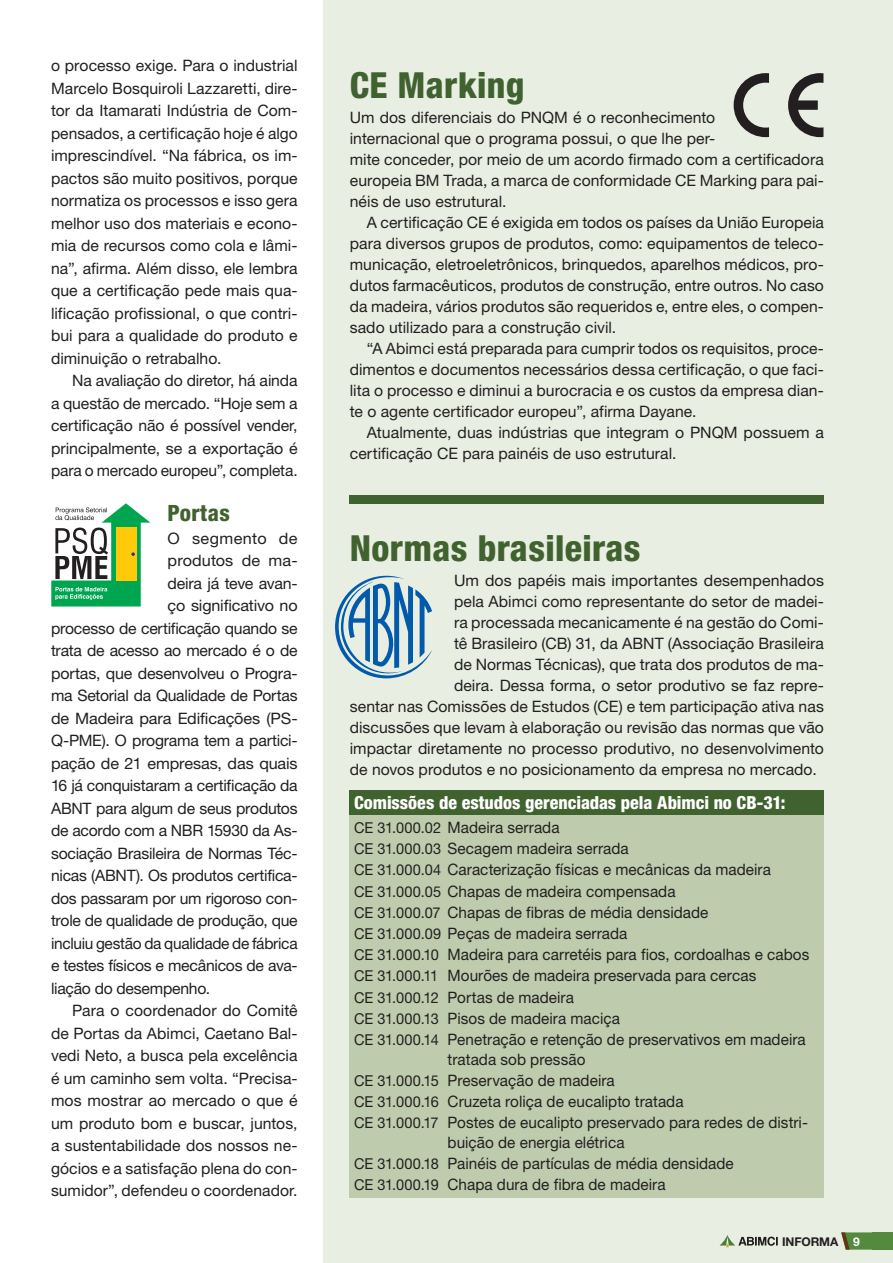
<style>
.page{position:relative;width:893px;height:1263px;background:#fff}
.page>*{position:absolute;margin:0;border:0;box-sizing:border-box;transform-origin:0 0}
.t1{font:800 condensed 36px "Helvetica Neue LT Pro";letter-spacing:.01em;color:#40622f}
.t2{font:800 condensed 22.5px "Helvetica Neue LT Pro";letter-spacing:.02em;color:#40622f}
.t3{font:800 condensed 18px "Helvetica Neue LT Pro";color:#fff}
.t4{font:15.75px/22.5px "Helvetica Neue LT Pro";color:#231f20}
.t5{font:15.75px "Helvetica Neue LT Pro";letter-spacing:-.02em;color:#231f20}
.t6{font:15.75px "Helvetica Neue LT Pro";letter-spacing:.02em;color:#231f20}
.t7{font:700 12px "Helvetica Neue LT Pro";letter-spacing:-.01em;color:#231f20}
.s1{font-size:15px}
.s2{color:#fff}
</style>
<div class="page">
<div style="left:323px;top:0;width:570px;height:1263px;background:#e9eee3"></div>
<svg style="left:720px;top:1235px;width:58px;height:12px"></svg>
<div style="left:350px;top:790px;width:474px;height:408px;background:#beccad"></div>
<svg style="left:841px;top:1232px;width:52px;height:17px"></svg>
<div style="left:350px;top:495px;width:474px;height:8px;background:#40622f"></div>
<div style="left:350px;top:790px;width:474px;height:25px;background:#40622f"></div>
<svg style="left:335px;top:576px;width:97px;height:102px"></svg>
<svg style="left:51px;top:503px;width:99px;height:103px"></svg>
<svg style="left:734px;top:73px;width:35px;height:64px"></svg>
<svg style="left:788px;top:73px;width:35px;height:64px"></svg>
<p class="t4" style="left:51px;top:54px;width:248px;text-align:justify">o processo exige. Para o industrial Marcelo Bosquiroli Lazzaretti, dire&shy;tor da Itamarati Indústria de Com&shy;pensados, a certificação hoje é algo imprescindível. “Na fábrica, os im&shy;pactos são muito positivos, porque normatiza os processos e isso gera melhor uso dos materiais e econo&shy;mia de recursos como cola e lâmi&shy;na”, afirma. Além disso, ele lembra que a certificação pede mais qua&shy;lificação profissional, o que contri&shy;bui para a qualidade do produto e diminuição o retrabalho.</p>
<p class="t4" style="left:51px;top:369px;width:248px;text-align:justify;text-indent:21px">Na avaliação do diretor, há ainda a questão de mercado. “Hoje sem a certificação não é possível vender, principalmente, se a exportação é para o mercado europeu”, completa.</p>
<h2 class="t2" style="left:168px;top:499px;width:64px">Portas</h2>
<p class="t6" style="left:168px;top:529px;width:132px">O segmento de</p>
<p class="t4" style="left:168px;top:549px;width:132px">produtos de ma-</p>
<p class="t4" style="left:168px;top:572px;width:132px">deira já teve avan-</p>
<p class="t4" style="left:168px;top:594px;width:132px">ço significativo no</p>
<p class="t4" style="left:51px;top:617px;width:248px">processo de certificação quando se</p>
<p class="t5" style="left:51px;top:641px;width:248px">trata de acesso ao mercado é o de</p>
<p class="t4" style="left:51px;top:662px;width:248px">portas, que desenvolveu o Progra-</p>
<p class="t4" style="left:51px;top:684px;width:248px">ma Setorial da Qualidade de Portas</p>
<p class="t4" style="left:51px;top:707px;width:248px">de Madeira para Edificações (PS-</p>
<p class="t4" style="left:51px;top:729px;width:248px">Q-PME). O programa tem a partici-</p>
<p class="t4" style="left:51px;top:752px;width:248px">pação de 21 empresas, das quais</p>
<p class="t4" style="left:51px;top:774px;width:248px">16 já conquistaram a certificação da</p>
<p class="t4" style="left:51px;top:797px;width:248px">ABNT para algum de seus produtos</p>
<p class="t5" style="left:51px;top:821px;width:248px">de acordo com a NBR 15930 da As-</p>
<p class="t4" style="left:51px;top:842px;width:248px">sociação Brasileira de Normas Téc-</p>
<p class="t4" style="left:51px;top:864px;width:248px">nicas (ABNT). Os produtos certifica-</p>
<p class="t4" style="left:51px;top:887px;width:248px">dos passaram por um rigoroso con-</p>
<p class="t5" style="left:51px;top:911px;width:248px">trole de qualidade de produção, que</p>
<p class="t5" style="left:51px;top:934px;width:248px">incluiu gestão da qualidade de fábrica</p>
<p class="t4" style="left:51px;top:954px;width:248px">e testes físicos e mecânicos de ava-</p>
<p class="t5" style="left:51px;top:979px;width:161px">liação do desempenho.</p>
<p class="t4" style="left:72px;top:999px;width:227px">Para o coordenador do Comitê</p>
<p class="t4" style="left:51px;top:1022px;width:248px">de Portas da Abimci, Caetano Bal-</p>
<p class="t4" style="left:51px;top:1044px;width:248px">vedi Neto, a busca pela excelência</p>
<p class="t4" style="left:51px;top:1067px;width:248px">é um caminho sem volta. “Precisa-</p>
<p class="t4" style="left:51px;top:1089px;width:248px">mos mostrar ao mercado o que é</p>
<p class="t4" style="left:51px;top:1112px;width:248px">um produto bom e buscar, juntos,</p>
<p class="t4" style="left:51px;top:1134px;width:248px">a sustentabilidade dos nossos ne-</p>
<p class="t4" style="left:51px;top:1157px;width:248px">gócios e a satisfação plena do con-</p>
<p class="t4" style="left:51px;top:1179px;width:248px">sumidor”, defendeu o coordenador.</p>
<h1 class="t1" style="left:350px;top:62px;width:176px">CE Marking</h1>
<p class="t4" style="left:350px;top:107px;width:476px;line-height:21px">Um dos diferenciais do PNQM é o reconhecimento<br>internacional que o programa possui, o que lhe per-<br>mite conceder, por meio de um acordo firmado com a certificadora europeia BM Trada, a marca de conformidade CE Marking para pai&shy;néis de uso estrutural.</p>
<p class="t4" style="left:350px;top:212px;width:476px;line-height:21px;text-align:justify;text-indent:17px">A certificação CE é exigida em todos os países da União Europeia para diversos grupos de produtos, como: equipamentos de teleco&shy;municação, eletroeletrônicos, brinquedos, aparelhos médicos, pro&shy;dutos farmacêuticos, produtos de construção, entre outros. No caso da madeira, vários produtos são requeridos e, entre eles, o compen&shy;sado utilizado para a construção civil.</p>
<p class="t4" style="left:350px;top:338px;width:476px;line-height:21px;text-align:justify;text-indent:17px">“A Abimci está preparada para cumprir todos os requisitos, proce&shy;dimentos e documentos necessários dessa certificação, o que faci&shy;lita o processo e diminui a burocracia e os custos da empresa dian&shy;te o agente certificador europeu”, afirma Dayane.</p>
<p class="t4" style="left:350px;top:422px;width:476px;line-height:21px;text-indent:17px">Atualmente, duas indústrias que integram o PNQM possuem a certificação CE para painéis de uso estrutural.</p>
<h1 class="t1" style="left:350px;top:526px;width:292px">Normas brasileiras</h1>
<p class="t4" style="left:454px;top:569px;width:371px">Um dos papéis mais importantes desempenhados</p>
<p class="t4" style="left:454px;top:590px;width:371px">pela Abimci como representante do setor de madei-</p>
<p class="t4" style="left:454px;top:611px;width:371px">ra processada mecanicamente é na gestão do Comi-</p>
<p class="t4" style="left:454px;top:632px;width:371px">tê Brasileiro (CB) 31, da ABNT (Associação Brasileira</p>
<p class="t4" style="left:454px;top:653px;width:371px">de Normas Técnicas), que trata dos produtos de ma-</p>
<p class="t4" style="left:454px;top:674px;width:371px">deira. Dessa forma, o setor produtivo se faz repre-</p>
<p class="t4" style="left:350px;top:695px;width:476px">sentar nas Comissões de Estudos (CE) e tem participação ativa nas</p>
<p class="t4" style="left:350px;top:716px;width:476px">discussões que levam à elaboração ou revisão das normas que vão</p>
<p class="t4" style="left:350px;top:737px;width:476px">impactar diretamente no processo produtivo, no desenvolvimento</p>
<p class="t4" style="left:350px;top:758px;width:468px">de novos produtos e no posicionamento da empresa no mercado.</p>
<p class="t3" style="left:354px;top:792px;width:433px">Comissões de estudos gerenciadas pela Abimci no CB-31:</p>
<p class="t4" style="left:354px;top:816px;width:457px;line-height:21.1px"><span class="s1">CE 31.000.02</span> Madeira serrada<br><span class="s1">CE 31.000.03</span> Secagem madeira serrada<br><span class="s1">CE 31.000.04</span> Caracterização físicas e mecânicas da madeira<br><span class="s1">CE 31.000.05</span> Chapas de madeira compensada<br><span class="s1">CE 31.000.07</span> Chapas de fibras de média densidade<br><span class="s1">CE 31.000.09</span> Peças de madeira serrada<br><span class="s1">CE 31.000.10</span> Madeira para carretéis para fios, cordoalhas e cabos <span class="s1">CE 31.000.11</span> Mourões de madeira preservada para cercas<br><span class="s1">CE 31.000.12</span> Portas de madeira<br><span class="s1">CE 31.000.13</span> Pisos de madeira maciça<br><span class="s1">CE 31.000.14</span> Penetração e retenção de preservativos em madeira</p>
<p class="t4" style="left:354px;top:1048px;width:455px;line-height:21.1px;text-indent:94px">tratada sob pressão<br><span class="s1">CE 31.000.15</span> Preservação de madeira<br><span class="s1">CE 31.000.16</span> Cruzeta roliça de eucalipto tratada<br><span class="s1">CE 31.000.17</span> Postes de eucalipto preservado para redes de distri-</p>
<p class="t4" style="left:354px;top:1131px;width:381px;line-height:21.1px;text-indent:94px">buição de energia elétrica<br><span class="s1">CE 31.000.18</span> Painéis de partículas de média densidade<br><span class="s1">CE 31.000.19</span> Chapa dura de fibra de madeira</p>
<p class="t7" style="left:782px;top:1234px;width:79px">INFORMA <span class="s2">9</span></p>
</div>
